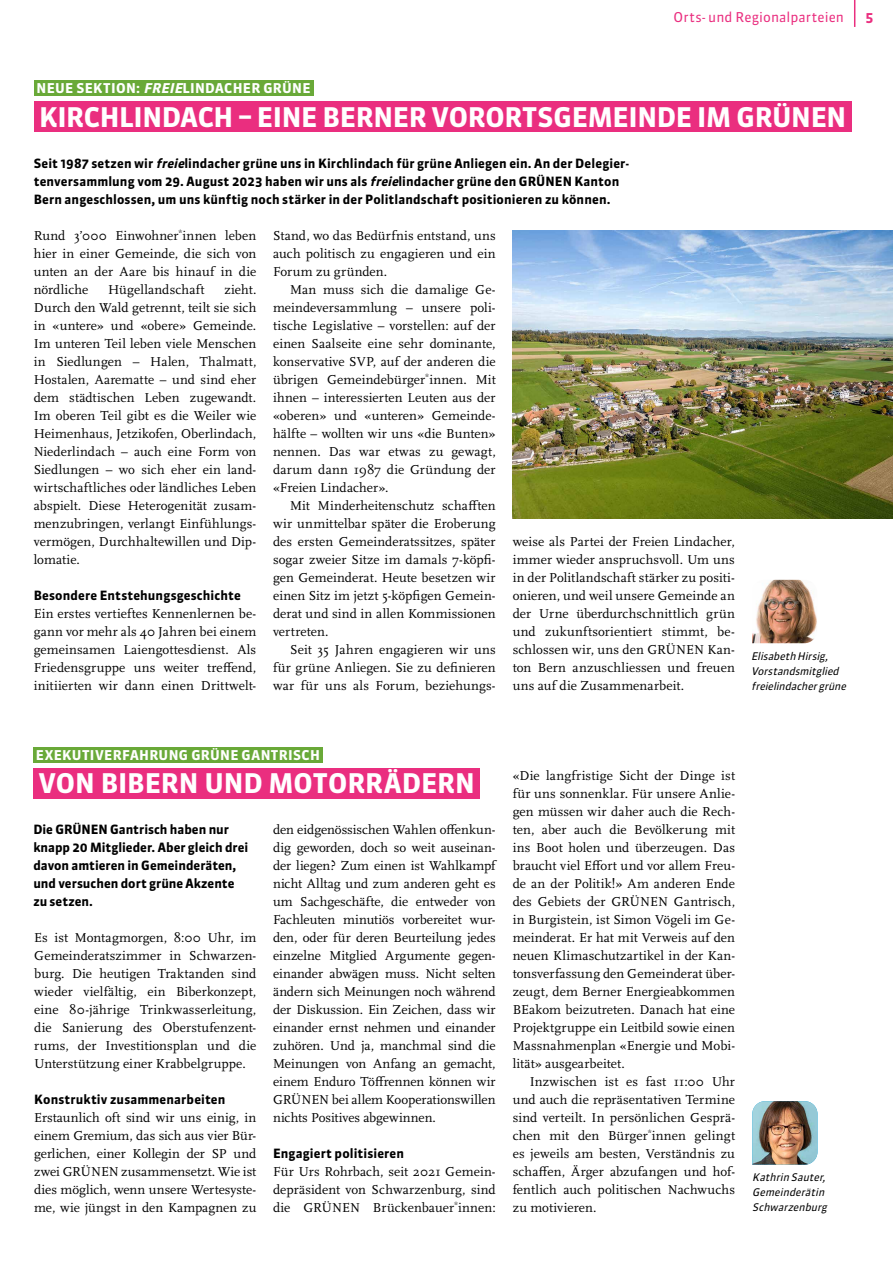
<style>
.page{position:relative;width:893px;height:1263px;background:#fff}
.page>*{position:absolute;margin:0;border:0;box-sizing:border-box;transform-origin:0 0}
.t1{font:700 27px "Sanuk OT";letter-spacing:-.01em;color:#fff}
.t2{font:13.5px/18px "Scala Pro";letter-spacing:.005em;color:#000;text-align:justify}
.t3{font:700 13.5px "Sanuk OT";letter-spacing:.025em;color:#fff}
.t4{font:13.5px "Sanuk OT";letter-spacing:.005em;color:#ea2e7f}
.t5{font:700 13.5px "Sanuk OT";color:#ea2e7f}
.t6{font:700 12.75px/18px "Sanuk OT";letter-spacing:.005em;color:#000}
.t7{font:italic 10.5px/15px "Sanuk OT";color:#000}
.s1{font-style:italic}
</style>
<div class="page">
<svg style="left:854px;top:0;width:1px;height:27px"></svg>
<hr style="left:0;top:0;width:1px;height:1263px;background:#69a938">
<div style="left:34px;top:101px;width:817px;height:31px;background:#ea2e7f"></div>
<div style="left:34px;top:80px;width:279px;height:16px;background:#69a938"></div>
<div style="left:33px;top:768px;width:447px;height:30px;background:#ea2e7f"></div>
<div style="left:33px;top:747px;width:289px;height:15px;background:#69a938"></div>
<img style="left:752px;top:1101px;width:65px;height:63px">
<img style="left:752px;top:580px;width:65px;height:63px">
<img style="left:512px;top:231px;width:381px;height:288px">
<p class="t3" style="left:37px;top:80px;width:275px">NEUE SEKTION: <span class="s1">FREIE</span>LINDACHER GRÜNE</p>
<p class="t4" style="left:674px;top:9px;width:172px">Orts- und Regionalparteien</p>
<p class="t5" style="left:865px;top:9px;width:10px">5</p>
<h1 class="t1" style="left:39px;top:100px;width:809px">KIRCHLINDACH – EINE BERNER VORORTSGEMEINDE IM GRÜNEN</h1>
<p class="t6" style="left:34px;top:154px;width:597px">Seit 1987 setzen wir <span class="s1">freie</span>lindacher grüne uns in Kirchlindach für grüne Anliegen ein. An der Delegier&shy;tenversammlung vom 29. August 2023 haben wir uns als <span class="s1">freie</span>lindacher grüne den GRÜNEN Kanton<br>Bern angeschlossen, um uns künftig noch stärker in der Politlandschaft positionieren zu können.</p>
<p class="t2" style="left:34px;top:226px;width:224px">Rund 3’000 Einwohner<sup>*</sup>innen leben hier in einer Gemeinde, die sich von unten an der Aare bis hinauf in die nördliche</p>
<p class="t2" style="left:108px;top:280px;width:98px">Hügellandschaft</p>
<p class="t2" style="left:34px;top:280px;width:224px;text-indent:191px">zieht.<br>Durch den Wald getrennt, teilt sie sich in «untere» und «obere» Gemeinde.<br>Im unteren Teil leben viele Menschen in Siedlungen – Halen, Thalmatt, Hostalen, Aarematte – und sind eher dem städtischen Leben zugewandt.<br>Im oberen Teil gibt es die Weiler wie Heimenhaus, Jetzikofen, Oberlindach, Niederlindach – auch eine Form von Siedlungen – wo sich eher ein land&shy;wirtschaftliches oder ländliches Leben abspielt. Diese Heterogenität zusam&shy;menzubringen, verlangt Einfühlungs&shy;vermögen, Durchhaltewillen und Dip&shy;lomatie.</p>
<p class="t6" style="left:34px;top:586px;width:208px">Besondere Entstehungsgeschichte</p>
<p class="t2" style="left:34px;top:604px;width:224px">Ein erstes vertieftes Kennenlernen be&shy;gann vor mehr als 40 Jahren bei einem gemeinsamen Laiengottesdienst. Als Friedensgruppe uns weiter treffend, initiierten wir dann einen Drittwelt-</p>
<p class="t2" style="left:273px;top:226px;width:224px">Stand, wo das Bedürfnis entstand, uns auch politisch zu engagieren und ein Forum zu gründen.</p>
<p class="t2" style="left:273px;top:280px;width:224px;text-indent:17px">Man muss sich die damalige Ge&shy;meindeversammlung – unsere poli&shy;tische Legislative – vorstellen: auf der einen Saalseite eine sehr dominante, konservative SVP, auf der anderen die übrigen Gemeindebürger<sup>*</sup>innen. Mit ihnen – interessierten Leuten aus der «oberen» und «unteren» Gemeinde&shy;hälfte – wollten wir uns «die Bunten» nennen. Das war etwas zu gewagt, darum dann 1987 die Gründung der «Freien Lindacher».</p>
<p class="t2" style="left:273px;top:496px;width:224px;text-indent:17px">Mit Minderheitenschutz schafften wir unmittelbar später die Eroberung des ersten Gemeinderatssitzes, später sogar zweier Sitze im damals 7-köpfi&shy;gen Gemeinderat. Heute besetzen wir einen Sitz im jetzt 5-köpfigen Gemein&shy;derat und sind in allen Kommissionen vertreten.</p>
<p class="t2" style="left:273px;top:640px;width:224px;text-indent:17px">Seit 35 Jahren engagieren wir uns für grüne Anliegen. Sie zu definieren war für uns als Forum, beziehungs-</p>
<p class="t2" style="left:513px;top:532px;width:224px">weise als Partei der Freien Lindacher, immer wieder anspruchsvoll. Um uns in der Politlandschaft stärker zu positi&shy;onieren, und weil unsere Gemeinde an der Urne überdurchschnittlich grün und zukunftsorientiert stimmt, be&shy;schlossen wir, uns den GRÜNEN Kan&shy;ton Bern anzuschliessen und freuen uns auf die Zusammenarbeit.</p>
<p class="t7" style="left:751px;top:648px;width:99px">Elisabeth Hirsig,<br>Vorstandsmitglied freielindachergrüne</p>
<p class="t3" style="left:36px;top:747px;width:285px">EXEKUTIVERFAHRUNG GRÜNE GANTRISCH</p>
<h1 class="t1" style="left:38px;top:767px;width:438px">VON BIBERN UND MOTORRÄDERN</h1>
<p class="t6" style="left:33px;top:820px;width:216px">Die GRÜNEN Gantrisch haben nur knapp 20 Mitglieder. Aber gleich drei davon amtieren in Gemeinderäten, und versuchen dort grüne Akzente zu setzen.</p>
<p class="t2" style="left:34px;top:928px;width:224px">Es ist Montagmorgen, 8:00 Uhr, im Gemeinderatszimmer in Schwarzen&shy;burg. Die heutigen Traktanden sind wieder vielfältig, ein Biberkonzept, eine 80-jährige Trinkwasserleitung, die Sanierung des Oberstufenzent&shy;rums, der Investitionsplan und die Unterstützung einer Krabbelgruppe.</p>
<p class="t6" style="left:34px;top:1090px;width:193px">Konstruktiv zusammenarbeiten</p>
<p class="t2" style="left:34px;top:1108px;width:224px">Erstaunlich oft sind wir uns einig, in einem Gremium, das sich aus vier Bür&shy;gerlichen, einer Kollegin der SP und zwei GRÜNEN zusammensetzt. Wie ist dies möglich, wenn unsere Wertesyste&shy;me, wie jüngst in den Kampagnen zu</p>
<p class="t2" style="left:273px;top:820px;width:224px">den eidgenössischen Wahlen offenkun&shy;dig geworden, doch so weit auseinan&shy;der liegen? Zum einen ist Wahlkampf nicht Alltag und zum anderen geht es um Sachgeschäfte, die entweder von Fachleuten minutiös vorbereitet wur&shy;den, oder für deren Beurteilung jedes einzelne Mitglied Argumente gegen&shy;einander abwägen muss. Nicht selten ändern sich Meinungen noch während der Diskussion. Ein Zeichen, dass wir einander ernst nehmen und einander zuhören. Und ja, manchmal sind die Meinungen von Anfang an gemacht, einem Enduro Töffrennen können wir GRÜNEN bei allem Kooperationswillen nichts Positives abgewinnen.</p>
<p class="t6" style="left:273px;top:1144px;width:133px">Engagiert politisieren</p>
<p class="t2" style="left:273px;top:1162px;width:224px">Für Urs Rohrbach, seit 2021 Gemein&shy;depräsident von Schwarzenburg, sind die GRÜNEN Brückenbauer<sup>*</sup>innen:</p>
<p class="t2" style="left:513px;top:766px;width:224px">«Die langfristige Sicht der Dinge ist für uns sonnenklar. Für unsere Anlie&shy;gen müssen wir daher auch die Rech&shy;ten, aber auch die Bevölkerung mit ins Boot holen und überzeugen. Das braucht viel Effort und vor allem Freu&shy;de an der Politik!» Am anderen Ende des Gebiets der GRÜNEN Gantrisch, in Burgistein, ist Simon Vögeli im Ge&shy;meinderat. Er hat mit Verweis auf den neuen Klimaschutzartikel in der Kan&shy;tonsverfassung den Gemeinderat über&shy;zeugt, dem Berner Energieabkommen BEakom beizutreten. Danach hat eine Projektgruppe ein Leitbild sowie einen Massnahmenplan «Energie und Mobi&shy;lität» ausgearbeitet.</p>
<p class="t2" style="left:513px;top:1072px;width:224px;text-indent:17px">Inzwischen ist es fast 11:00 Uhr und auch die repräsentativen Termine sind verteilt. In persönlichen Gesprä&shy;chen mit den Bürger<sup>*</sup>innen gelingt es jeweils am besten, Verständnis zu schaffen, Ärger abzufangen und hof&shy;fentlich auch politischen Nachwuchs zu motivieren.</p>
<p class="t7" style="left:752px;top:1170px;width:79px">Kathrin Sauter,<br>Gemeinderätin<br>Schwarzenburg</p>
</div>
